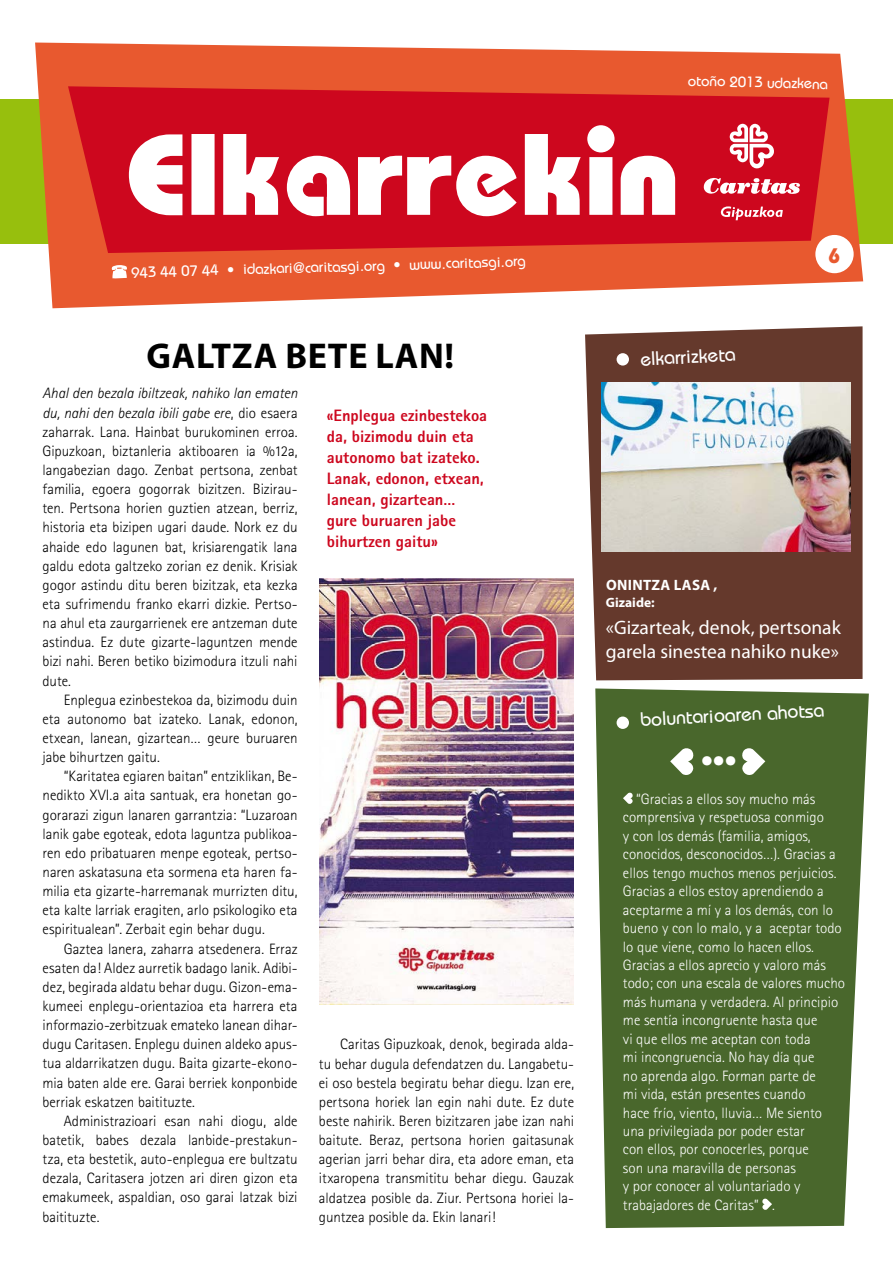
<style>
.page{position:relative;width:893px;height:1263px;background:#fff}
.page>*{position:absolute;margin:0;border:0;box-sizing:border-box;transform-origin:0 0}
.t1{font:800 115.5px "Bauhaus";color:#fff}
.t2{font:800 38.85px "Bauhaus";color:#fff}
.t3{font:700 36px "Myriad Pro";letter-spacing:.02em;color:#000}
.t4{font:700 21px "Bauhaus";color:#e8592f}
.t5{font:19.5px/23.4px "Myriad Pro";color:#fff}
.t6{font:500 19.5px "Bauhaus";color:#fff}
.t7{font:800 16.5px/21px "Rotis Sans Serif";color:#cd071e}
.t8{font:300 15px/19.2px "Rotis Sans Serif";color:#000;text-align:justify}
.t9{font:300 15px/18.5px "Rotis Sans Serif";color:#fff}
.t10{font:500 15px "Bauhaus";color:#fff}
.t11{font:700 15px "Myriad Pro";letter-spacing:.02em;color:#fff}
.t12{font:700 13.5px "Myriad Pro";color:#fff}
.s1{font-style:italic}
</style>
<div class="page">
<div style="left:0;top:99px;width:893px;height:145px;background:#97bf0d"></div>
<svg style="left:35px;top:43px;width:828px;height:265px;fill:#e8592f"></svg>
<svg style="left:68px;top:86px;width:761px;height:167px;background:#d11520"></svg>
<svg style="left:704px;top:178px;width:96px;height:16px;background:#e5808c"></svg>
<svg style="left:729px;top:124px;width:45px;height:45px;background:#e37683"></svg>
<svg style="left:721px;top:206px;width:62px;height:14px"></svg>
<svg style="left:112px;top:265px;width:15px;height:13px"></svg>
<div style="left:815px;top:235px;width:39px;height:38px;background:#fff;border-radius:50%"></div>
<svg style="left:585px;top:326px;width:278px;height:355px;background:#70473b"></svg>
<svg style="left:595px;top:688px;width:274px;height:540px;background:#56723b"></svg>
<img style="left:601px;top:383px;width:249px;height:168px">
<svg style="left:623px;top:792px;width:10px;height:12px"></svg>
<svg style="left:762px;top:1198px;width:10px;height:12px"></svg>
<div style="left:617px;top:716px;width:12px;height:13px;background:#fff;border-radius:50%"></div>
<svg style="left:191px;top:125px;width:484px;height:91px;background:#e6838e"></svg>
<div style="left:617px;top:353px;width:12px;height:13px;background:#fff;border-radius:50%"></div>
<svg style="left:670px;top:748px;width:24px;height:27px"></svg>
<svg style="left:742px;top:748px;width:23px;height:27px"></svg>
<img style="left:320px;top:578px;width:253px;height:427px">
<h1 class="t1" style="left:125px;top:107px;width:63px">E</h1>
<p class="t10" style="left:131px;top:265px;width:396px;rotate:-2deg">943 44 07 44 • idazkari@caritasgi.org • www.caritasgi.org</p>
<h3 class="t3" style="left:147px;top:336px;width:309px">GALTZA BETE LAN!</h3>
<p class="t8" style="left:43px;top:384px;width:257px"><span class="s1">Ahal den bezala ibiltzeak, nahiko lan ematen du, nahi den bezala ibili gabe ere</span>, dio esaera zaharrak. Lana. Hainbat burukominen erroa.<br>Gipuzkoan, biztanleria aktiboaren ia %12a, langabezian dago. Zenbat pertsona, zenbat familia, egoera gogorrak bizitzen. Bizirau&shy;ten. Pertsona horien guztien atzean, berriz, historia eta bizipen ugari daude. Nork ez du ahaide edo lagunen bat, krisiarengatik lana galdu edota galtzeko zorian ez denik. Krisiak gogor astindu ditu beren bizitzak, eta kezka eta sufrimendu franko ekarri dizkie. Pertso&shy;na ahul eta zaurgarrienek ere antzeman dute astindua. Ez dute gizarte-laguntzen mende bizi nahi. Beren betiko bizimodura itzuli nahi dute.</p>
<p class="t8" style="left:43px;top:690px;width:257px;text-indent:21px">Enplegua ezinbestekoa da, bizimodu duin eta autonomo bat izateko. Lanak, edonon, etxean, lanean, gizartean… geure buruaren jabe bihurtzen gaitu.</p>
<p class="t8" style="left:43px;top:767px;width:257px;text-indent:21px">“Karitatea egiaren baitan” entziklikan, Be&shy;nedikto XVI.a aita santuak, era honetan go&shy;gorarazi zigun lanaren garrantzia: “Luzaroan lanik gabe egoteak, edota laguntza publikoa&shy;ren edo pribatuaren menpe egoteak, pertso&shy;naren askatasuna eta sormena eta haren fa&shy;milia eta gizarte-harremanak murrizten ditu, eta kalte larriak eragiten, arlo psikologiko eta espiritualean”. Zerbait egin behar dugu.</p>
<p class="t8" style="left:43px;top:939px;width:257px;text-indent:21px">Gaztea lanera, zaharra atsedenera. Erraz esaten da! Aldez aurretik badago lanik. Adibi&shy;dez, begirada aldatu behar dugu. Gizon-ema&shy;kumeei enplegu-orientazioa eta harrera eta informazio-zerbitzuak emateko lanean dihar&shy;dugu Caritasen. Enplegu duinen aldeko apus&shy;tua aldarrikatzen dugu. Baita gizarte-ekono&shy;mia baten alde ere. Garai berriek konponbide berriak eskatzen baitituzte.</p>
<p class="t8" style="left:43px;top:1111px;width:257px;text-indent:21px">Administrazioari esan nahi diogu, alde batetik, babes dezala lanbide-prestakun&shy;tza, eta bestetik, auto-enplegua ere bultzatu dezala, Caritasera jotzen ari diren gizon eta emakumeek, aspaldian, oso garai latzak bizi baitituzte.</p>
<p class="t7" style="left:327px;top:405px;width:162px">«Enplegua ezinbestekoa da, bizimodu duin eta autonomo bat izateko.<br>Lanak, edonon, etxean, lanean, gizartean… gure buruaren jabe bihurtzen gaitu»</p>
<p class="t8" style="left:319px;top:1035px;width:257px;text-indent:21px">Caritas Gipuzkoak, denok, begirada alda&shy;tu behar dugula defendatzen du. Langabetu&shy;ei oso bestela begiratu behar diegu. Izan ere, pertsona horiek lan egin nahi dute. Ez dute beste nahirik. Beren bizitzaren jabe izan nahi baitute. Beraz, pertsona horien gaitasunak agerian jarri behar dira, eta adore eman, eta itxaropena transmititu behar diegu. Gauzak aldatzea posible da. Ziur. Pertsona horiei la&shy;guntzea posible da. Ekin lanari!</p>
<p class="t10" style="left:688px;top:72px;width:142px;rotate:1deg">otoño 2013 udazkena</p>
<h3 class="t6" style="left:640px;top:347px;width:97px;rotate:-3deg">elkarrizketa</h3>
<h3 class="t4" style="left:829px;top:243px;width:13px">6</h3>
<p class="t11" style="left:606px;top:577px;width:113px">ONINTZA LASA ,</p>
<p class="t12" style="left:606px;top:594px;width:50px">GIZAIDE:</p>
<h3 class="t5" style="left:606px;top:616px;width:236px">«Gizarteak, denok, pertsonak garela sinestea nahiko nuke»</h3>
<h3 class="t6" style="left:640px;top:708px;width:186px;rotate:-3deg">boluntarioaren ahotsa</h3>
<h2 class="t2" style="left:701px;top:729px;width:37px">...</h2>
<p class="t9" style="left:623px;top:790px;width:224px;text-indent:13px">“Gracias a ellos soy mucho más comprensiva y respetuosa conmigo<br>y con los demás (familia, amigos, conocidos, desconocidos…). Gracias a ellos tengo muchos menos perjuicios.<br>Gracias a ellos estoy aprendiendo a aceptarme a mí y a los demás, con lo bueno y con lo malo, y a aceptar todo lo que viene, como lo hacen ellos.<br>Gracias a ellos aprecio y valoro más todo; con una escala de valores mucho más humana y verdadera. Al principio me sentía incongruente hasta que<br>vi que ellos me aceptan con toda<br>mi incongruencia. No hay día que<br>no aprenda algo. Forman parte de<br>mi vida, están presentes cuando<br>hace frío, viento, lluvia… Me siento una privilegiada por poder estar<br>con ellos, por conocerles, porque<br>son una maravilla de personas<br>y por conocer al voluntariado y trabajadores de Caritas” .</p>
</div>
